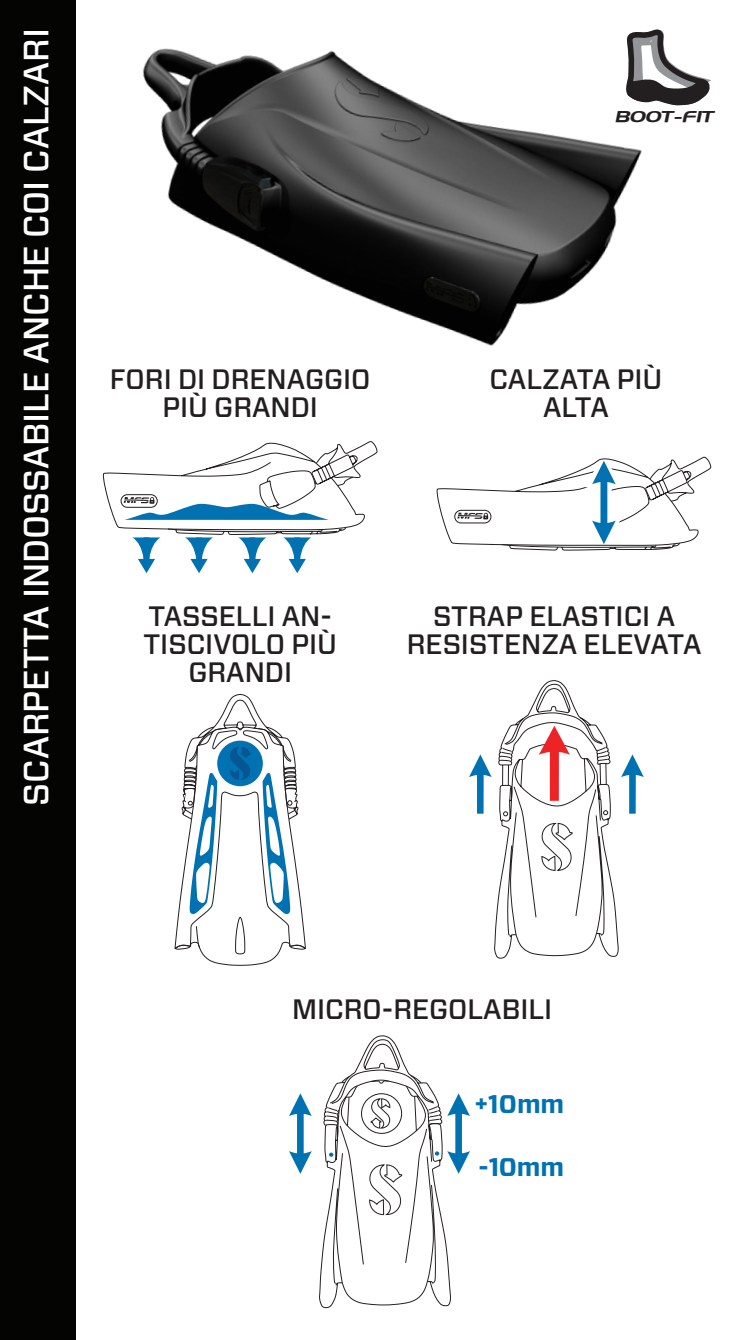
<style>
.page{position:relative;width:745px;height:1340px;background:#fff}
.page>*{position:absolute;margin:0;border:0;box-sizing:border-box;transform-origin:0 0}
.t1{font:500 35px "Forza";color:#fff}
.t2{font:500 28px/28px "Forza";color:#231f20;text-align:center}
.t3{font:700 25.55px "Forza";color:#0072b1}
.t4{font:15.4px "Aero Extended Italic SWFTE";color:#231f20;scale:.96 1}
</style>
<div class="page">
<img style="left:142px;top:48px;width:479px;height:298px">
<svg style="left:621px;top:29px;width:90px;height:165px"></svg>
<svg style="left:289px;top:1093px;width:22px;height:80px"></svg>
<svg style="left:319px;top:1035px;width:150px;height:273px"></svg>
<svg style="left:102px;top:441px;width:276px;height:132px"></svg>
<svg style="left:436px;top:456px;width:275px;height:95px"></svg>
<svg style="left:174px;top:694px;width:131px;height:271px"></svg>
<svg style="left:469px;top:680px;width:174px;height:278px"></svg>
<div style="left:0;top:0;width:75px;height:1339px;background:#040503"></div>
<p class="t1" style="left:13px;top:805px;width:779px;rotate:-90deg">SCARPETTA INDOSSABILE ANCHE COI CALZARI</p>
<p class="t4" style="left:615px;top:107px;width:105px">BOOT-FIT</p>
<p class="t2" style="left:110px;top:365px;width:262px">FORI DI DRENAGGIO<br>PIÙ GRANDI</p>
<p class="t2" style="left:489px;top:365px;width:174px">CALZATA PIÙ<br>ALTA</p>
<p class="t2" style="left:143px;top:602px;width:195px">TASSELLI AN-<br>TISCIVOLO PIÙ<br>GRANDI</p>
<p class="t2" style="left:406px;top:602px;width:296px">STRAP ELASTICI A<br>RESISTENZA ELEVATA</p>
<p class="t2" style="left:292px;top:995px;width:261px">MICRO-REGOLABILI</p>
<p class="t3" style="left:474px;top:1087px;width:91px">+10mm</p>
<p class="t3" style="left:478px;top:1150px;width:87px">-10mm</p>
</div>
